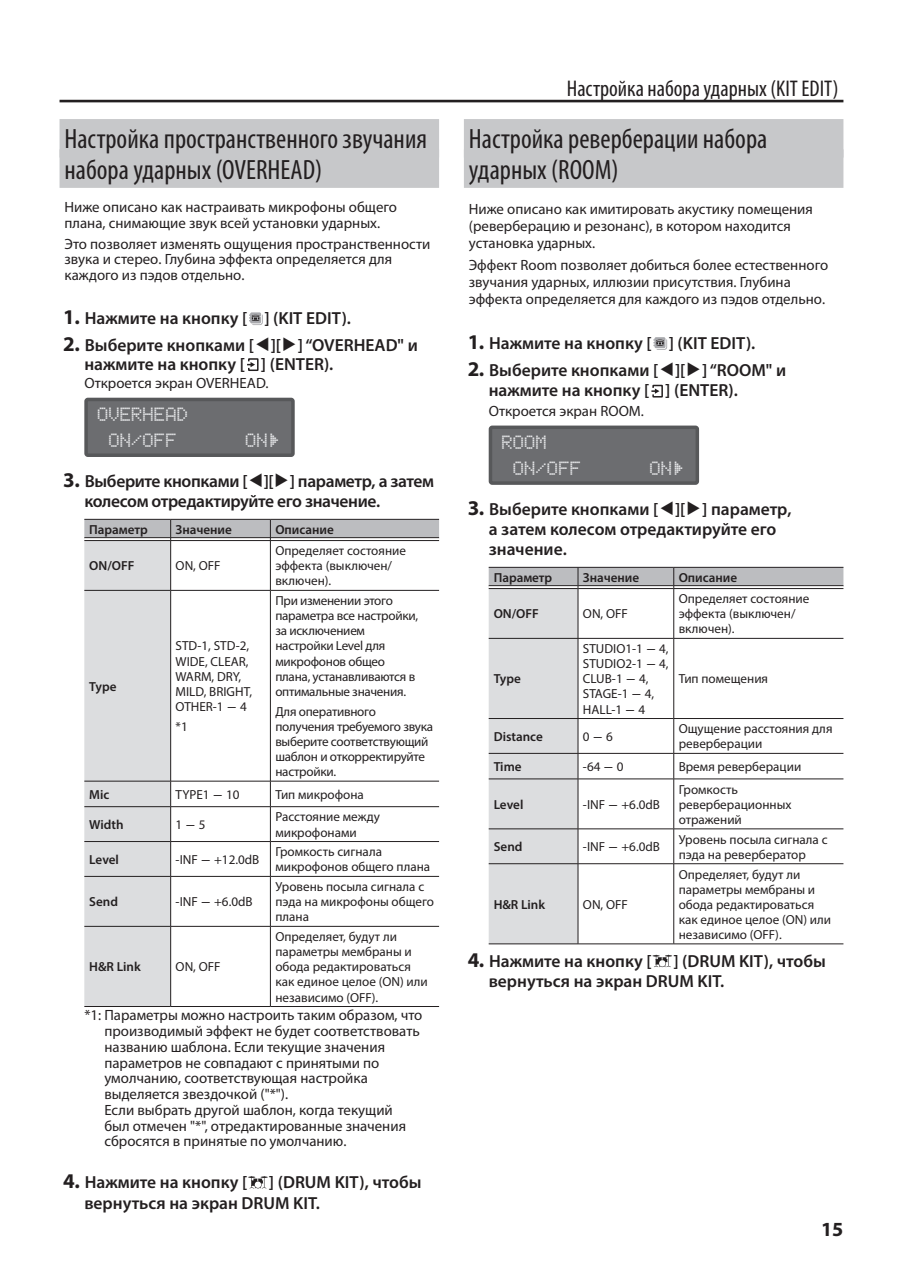
<style>
.page{position:relative;width:903px;height:1275px;background:#fff}
.page>*{position:absolute;margin:0;border:0;box-sizing:border-box;transform-origin:0 0}
.Head_3{font:condensed 28px/31.5px "Myriad Pro";color:#231f20}
.t1{font:condensed 22.75px "Myriad Pro";color:#231f20}
.t2{font:700 20.12px "Myriad Pro";color:#231f20}
.t3{font:600 17.5px/20.1px "Myriad Pro";color:#231f20}
.t4{font:600 17.5px/20.1px "Myriad Pro";letter-spacing:-.02em;color:#231f20}
.t5{font:17.5px "Roland Owners Manual LCD";color:#e6e7e9}
.Body_lead{font:14.88px/17.2px "Myriad Pro";color:#231f20}
.Body{font:14.88px/15.8px "Myriad Pro";color:#231f20}
.Cell{font:13.12px/15px "Myriad Pro";color:#231f20}
.Cell-2{font:13.12px/15px "Myriad Pro";letter-spacing:-.02em;color:#231f20}
.Cell_Header{font:600 13.12px "Myriad Pro";color:#231f20}
.s1{font-weight:700;font-size:21px}
.s2{font-family:"Roland Owners Manual 01 rev 1";font-weight:400}
.s3{font-family:"Arial Narrow"}
</style>
<div class="page">
<hr style="left:60px;top:100px;width:783px;height:2px;background:#231f20">
<div style="left:60px;top:119px;width:379px;height:39px;background:#c7c8ca"></div>
<div style="left:60px;top:149px;width:379px;height:39px;background:#c7c8ca"></div>
<svg style="left:249px;top:312px;width:14px;height:13px"></svg>
<svg style="left:247px;top:358px;width:12px;height:13px"></svg>
<div style="left:86px;top:399px;width:207px;height:56px;background:#6c6d70;border-radius:2px"></div>
<div style="left:84px;top:398px;width:211px;height:59px;border:4px solid #57585a;border-radius:2px"></div>
<hr style="left:84px;top:1006px;width:87px;height:1px;background:#231f20">
<hr style="left:171px;top:1006px;width:99px;height:1px;background:#231f20">
<hr style="left:270px;top:1006px;width:169px;height:1px;background:#231f20">
<svg style="left:84px;top:519px;width:355px;height:487px"></svg>
<svg style="left:248px;top:1176px;width:20px;height:12px"></svg>
<div style="left:464px;top:119px;width:379px;height:39px;background:#c7c8ca"></div>
<div style="left:464px;top:149px;width:379px;height:39px;background:#c7c8ca"></div>
<svg style="left:653px;top:337px;width:14px;height:13px"></svg>
<svg style="left:651px;top:384px;width:12px;height:14px"></svg>
<div style="left:490px;top:427px;width:207px;height:56px;background:#6c6d70;border-radius:2px"></div>
<div style="left:489px;top:426px;width:210px;height:59px;border:4px solid #57585a;border-radius:2px"></div>
<svg style="left:489px;top:567px;width:354px;height:377px"></svg>
<svg style="left:652px;top:955px;width:20px;height:12px"></svg>
<p class="Head_3" style="left:64px;top:122px;width:364px">Настройка пространственного звучания набора ударных (OVERHEAD)</p>
<p class="Body_lead" style="left:64px;top:199px;width:334px;line-height:15.8px">Ниже описано как настраивать микрофоны общего плана, снимающие звук всей установки ударных.</p>
<p class="Body_lead" style="left:64px;top:236px;width:367px;line-height:15.8px">Это позволяет изменять ощущения пространственности звука и стерео. Глубина эффекта определяется для каждого из пэдов отдельно.</p>
<p class="t3" style="left:63px;top:307px;width:288px"><span class="s1">1.</span> Нажмите на кнопку [ ] (KIT EDIT).</p>
<p class="t3" style="left:84px;top:335px;width:335px;line-height:19.2px;text-indent:-21px"><span class="s1">2.</span> Выберите кнопками [<span class="s2">C</span>][<span class="s2">A</span>] “OVERHEAD" и нажмите на кнопку [ ] (ENTER).</p>
<p class="Body" style="left:84px;top:375px;width:186px">Откроется экран OVERHEAD.</p>
<p class="t5" style="left:98px;top:405px;width:93px">OVERHEAD</p>
<p class="t5" style="left:109px;top:431px;width:70px">ON/OFF</p>
<p class="t5" style="left:246px;top:431px;width:36px">ONÀ</p>
<p class="t4" style="left:84px;top:471px;width:351px;text-indent:-21px"><span class="s1">3.</span> Выберите кнопками [<span class="s2">C</span>][<span class="s2">A</span>] параметр, а затем колесом отредактируйте его значение.</p>
<p class="Cell_Header" style="left:89px;top:521px;width:60px">Параметр</p>
<p class="Cell_Header" style="left:176px;top:521px;width:58px">Значение</p>
<p class="Cell_Header" style="left:275px;top:521px;width:60px">Описание</p>
<p class="Cell_Header" style="left:89px;top:558px;width:47px">ON/OFF</p>
<p class="Cell" style="left:176px;top:558px;width:47px">ON, OFF</p>
<p class="Cell" style="left:275px;top:543px;width:132px">Определяет состояние эффекта (выключен/ включен).</p>
<p class="Cell_Header" style="left:89px;top:678px;width:29px">Type</p>
<p class="Cell" style="left:176px;top:638px;width:78px">STD-1, STD-2,<br>WIDE, CLEAR,<br>WARM, DRY,<br>MILD, BRIGHT,<br>OTHER-1 <span class="s3">―</span> 4</p>
<p class="Cell" style="left:176px;top:719px;width:14px">*1</p>
<p class="Cell-2" style="left:275px;top:593px;width:144px">При изменении этого параметра все настройки, за исключением настройки Level для микрофонов общео плана, устанавливаются в оптимальные значения.</p>
<p class="Cell-2" style="left:275px;top:704px;width:159px">Для оперативного получения требуемого звука выберите соответствующий шаблон и откорректируйте настройки.</p>
<p class="Cell_Header" style="left:89px;top:786px;width:22px">Mic</p>
<p class="Cell" style="left:176px;top:787px;width:65px">TYPE1 <span class="s3">―</span> 10</p>
<p class="Cell" style="left:275px;top:787px;width:90px">Тип микрофона</p>
<p class="Cell_Header" style="left:89px;top:816px;width:36px">Width</p>
<p class="Cell" style="left:176px;top:817px;width:31px">1 <span class="s3">―</span> 5</p>
<p class="Cell" style="left:275px;top:809px;width:106px">Расстояние между микрофонами</p>
<p class="Cell_Header" style="left:89px;top:851px;width:31px">Level</p>
<p class="Cell" style="left:176px;top:852px;width:85px">-INF <span class="s3">―</span> +12.0dB</p>
<p class="Cell" style="left:275px;top:844px;width:156px">Громкость сигнала микрофонов общего плана</p>
<p class="Cell_Header" style="left:89px;top:893px;width:30px">Send</p>
<p class="Cell" style="left:176px;top:894px;width:79px">-INF <span class="s3">―</span> +6.0dB</p>
<p class="Cell" style="left:275px;top:879px;width:160px">Уровень посыла сигнала с пэда на микрофоны общего плана</p>
<p class="Cell" style="left:275px;top:929px;width:154px">Определяет, будут ли параметры мембраны и обода редактироваться как единое целое (ON) или независимо (OFF).</p>
<p class="Body" style="left:104px;top:1007px;width:319px;text-indent:-20px">*1: Параметры можно настроить таким образом, что производимый эффект не будет соответствовать названию шаблона. Если текущие значения параметров не совпадают с принятыми по умолчанию, соответствующая настройка выделяется звездочкой ("*").<br>Если выбрать другой шаблон, когда текущий<br>был отмечен "*", отредактированные значения сбросятся в принятые по умолчанию.</p>
<p class="t3" style="left:84px;top:1172px;width:339px;text-indent:-21px"><span class="s1">4.</span> Нажмите на кнопку [ ] (DRUM KIT), чтобы вернуться на экран DRUM KIT.</p>
<p class="Cell_Header" style="left:89px;top:959px;width:53px">H&amp;R Link</p>
<p class="Cell" style="left:176px;top:959px;width:47px">ON, OFF</p>
<h2 class="t1" style="left:567px;top:75px;width:273px">Настройка набора ударных (KIT EDIT)</h2>
<p class="Head_3" style="left:469px;top:122px;width:300px">Настройка реверберации набора ударных (ROOM)</p>
<p class="Body_lead" style="left:469px;top:200px;width:346px">Ниже описано как имитировать акустику помещения (реверберацию и резонанс), в котором находится установка ударных.</p>
<p class="Body_lead" style="left:469px;top:256px;width:361px">Эффект Room позволяет добиться более естественного звучания ударных, иллюзии присутствия. Глубина эффекта определяется для каждого из пэдов отдельно.</p>
<p class="t3" style="left:468px;top:332px;width:288px"><span class="s1">1.</span> Нажмите на кнопку [ ] (KIT EDIT).</p>
<p class="t3" style="left:489px;top:360px;width:299px;text-indent:-21px"><span class="s1">2.</span> Выберите кнопками [<span class="s2">C</span>][<span class="s2">A</span>] “ROOM" и нажмите на кнопку [ ] (ENTER).</p>
<p class="Body" style="left:489px;top:403px;width:157px">Откроется экран ROOM.</p>
<p class="t5" style="left:502px;top:433px;width:47px">ROOM</p>
<p class="t5" style="left:513px;top:459px;width:70px">ON/OFF</p>
<p class="t5" style="left:650px;top:459px;width:36px">ONÀ</p>
<p class="t3" style="left:489px;top:498px;width:304px;text-indent:-21px"><span class="s1">3.</span> Выберите кнопками [<span class="s2">C</span>][<span class="s2">A</span>] параметр, а затем колесом отредактируйте его значение.</p>
<p class="Cell_Header" style="left:494px;top:569px;width:60px">Параметр</p>
<p class="Cell_Header" style="left:583px;top:569px;width:58px">Значение</p>
<p class="Cell_Header" style="left:679px;top:569px;width:60px">Описание</p>
<p class="Cell_Header" style="left:494px;top:606px;width:47px">ON/OFF</p>
<p class="Cell" style="left:583px;top:606px;width:47px">ON, OFF</p>
<p class="Cell" style="left:679px;top:591px;width:132px">Определяет состояние эффекта (выключен/ включен).</p>
<p class="Cell_Header" style="left:494px;top:671px;width:29px">Type</p>
<p class="Cell" style="left:583px;top:641px;width:87px">STUDIO1-1 <span class="s3">―</span> 4,<br>STUDIO2-1 <span class="s3">―</span> 4,<br>CLUB-1 <span class="s3">―</span> 4,<br>STAGE-1 <span class="s3">―</span> 4,<br>HALL-1 <span class="s3">―</span> 4</p>
<p class="Cell" style="left:679px;top:671px;width:91px">Тип помещения</p>
<p class="Cell_Header" style="left:494px;top:728px;width:51px">Distance</p>
<p class="Cell" style="left:583px;top:729px;width:31px">0 <span class="s3">―</span> 6</p>
<p class="Cell" style="left:679px;top:721px;width:155px">Ощущение расстояния для реверберации</p>
<p class="Cell_Header" style="left:494px;top:758px;width:29px">Time</p>
<p class="Cell" style="left:583px;top:759px;width:42px">-64 <span class="s3">―</span> 0</p>
<p class="Cell" style="left:679px;top:759px;width:124px">Время реверберации</p>
<p class="Cell_Header" style="left:494px;top:796px;width:31px">Level</p>
<p class="Cell" style="left:583px;top:797px;width:79px">-INF <span class="s3">―</span> +6.0dB</p>
<p class="Cell" style="left:679px;top:782px;width:114px">Громкость реверберационных отражений</p>
<p class="Cell_Header" style="left:494px;top:838px;width:30px">Send</p>
<p class="Cell" style="left:583px;top:839px;width:79px">-INF <span class="s3">―</span> +6.0dB</p>
<p class="Cell" style="left:679px;top:831px;width:150px">Уровень посыла сигнала с пэда на ревербератор</p>
<p class="Cell_Header" style="left:494px;top:896px;width:53px">H&amp;R Link</p>
<p class="Cell" style="left:583px;top:897px;width:47px">ON, OFF</p>
<p class="Cell" style="left:679px;top:866px;width:154px">Определяет, будут ли параметры мембраны и обода редактироваться как единое целое (ON) или независимо (OFF).</p>
<p class="t3" style="left:489px;top:951px;width:339px;text-indent:-21px"><span class="s1">4.</span> Нажмите на кнопку [ ] (DRUM KIT), чтобы вернуться на экран DRUM KIT.</p>
<h3 class="t2" style="left:821px;top:1216px;width:24px">15</h3>
</div>
